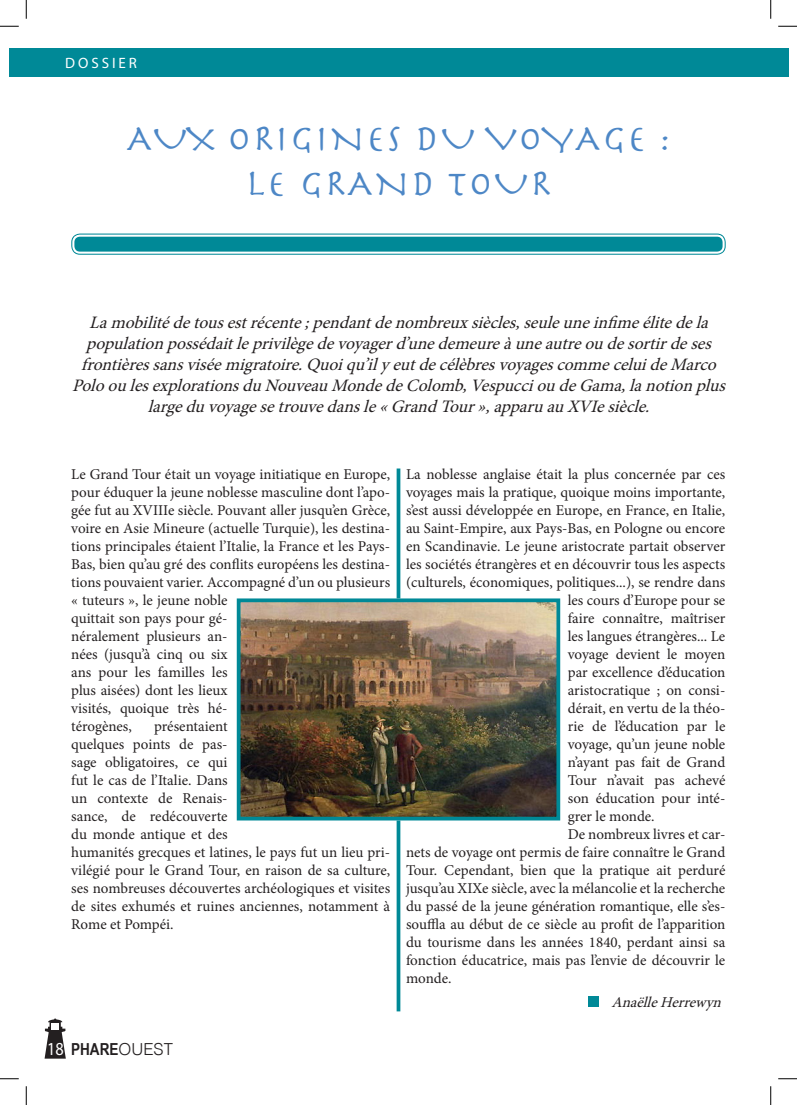
<style>
.page{position:relative;width:797px;height:1105px;background:#fff}
.page>*{position:absolute;margin:0;border:0;box-sizing:border-box;transform-origin:0 0}
.t1{font:37.5px/45px "Herculanum";letter-spacing:.05em;color:#4d87c6;text-align:center}
.t2{font:italic 17.5px/21px "Minion Pro";color:#231f20;text-align:center}
.t3{font:700 16.5px "Arial Narrow";color:#231f20}
.t4{font:15px/18px "Minion Pro";color:#231f20}
.t5{font:italic 15px "Minion Pro";color:#231f20}
.t6{font:15px "Myriad Pro";letter-spacing:.195em;color:#fff}
.s1{font-family:"Myriad Pro";font-weight:400;font-size:18.38px;color:#fff}
.s2{font-family:"Helvetica";font-weight:300}
</style>
<div class="page">
<svg style="left:45px;top:1018px;width:21px;height:41px"></svg>
<div style="left:52px;top:1023px;width:7px;height:7px;background:#fff"></div>
<div style="left:9px;top:48px;width:779px;height:29px;background:#008997"></div>
<div style="left:588px;top:996px;width:10px;height:11px;background:#008997"></div>
<div style="left:71px;top:234px;width:654px;height:21px;background:#008997;border-radius:9px"></div>
<div style="left:68px;top:230px;width:660px;height:28px;border:2px solid #fff;border-radius:11px"></div>
<div style="left:72px;top:235px;width:652px;height:19px;border:2px solid #fff;border-radius:7px"></div>
<img style="left:242px;top:603px;width:313px;height:212px">
<div style="left:237px;top:598px;width:323px;height:222px;border:4px solid #008997"></div>
<svg style="left:396px;top:468px;width:4px;height:130px"></svg>
<svg style="left:396px;top:820px;width:4px;height:191px"></svg>
<svg style="left:0;top:25px;width:19px;height:2px"></svg>
<svg style="left:778px;top:25px;width:19px;height:2px"></svg>
<svg style="left:0;top:1078px;width:19px;height:1px"></svg>
<svg style="left:778px;top:1078px;width:19px;height:1px"></svg>
<svg style="left:25px;top:0;width:2px;height:19px"></svg>
<svg style="left:25px;top:1086px;width:2px;height:19px"></svg>
<svg style="left:770px;top:0;width:1px;height:19px"></svg>
<svg style="left:770px;top:1086px;width:1px;height:19px"></svg>
<p class="t6" style="left:65px;top:54px;width:73px">DOSSIER</p>
<h1 class="t1" style="left:127px;top:114px;width:545px">AUX ORIGINES DU VOYAGE :<br>LE GRAND TOUR</h1>
<p class="t2" style="left:72px;top:312px;width:660px">Lamobilitédetousestrécente;pendantdenombreuxsiècles,seuleuneinfimeélitedela populationpossédaitleprivilègedevoyagerd’unedemeureàuneautreoudesortirdeses frontièressansviséemigratoire.Quoiqu’ilyeutdecélèbresvoyagescommeceluideMarco PolooulesexplorationsduNouveauMondedeColomb,VespuccioudeGama,lanotionplus largeduvoyagesetrouvedansle«GrandTour»,apparuauXVIesiècle.</p>
<p class="t4" style="left:71px;top:466px;width:320px">Le Grand Tour était un voyage initiatique en Europe, pour éduquer la jeune noblesse masculine dont l’apo&shy;gée fut au XVIIIe siècle. Pouvant aller jusqu’en Grèce, voire en Asie Mineure (actuelle Turquie), les destina&shy;tions principales étaient l’Italie, la France et les Pays-Bas, bien qu’au gré des conflits européens les destina&shy;tions pouvaient varier. Accompagné d’un ou plusieurs « tuteurs », le jeune noble<br>quittait son pays pour gé-<br>néralement plusieurs an-<br>nées (jusqu’à cinq ou six<br>ans pour les familles les<br>plus aisées) dont les lieux<br>visités, quoique très hé-<br>térogènes,</p>
<p class="t4" style="left:71px;top:718px;width:320px;text-indent:83px">présentaient<br>quelques points de pas-<br>sage obligatoires, ce qui<br>fut le cas de l’Italie. Dans<br>un contexte de Renais-<br>sance, de redécouverte<br>du monde antique et des<br>humanités grecques et latines, le pays fut un lieu pri&shy;vilégié pour le Grand Tour, en raison de sa culture, ses nombreuses découvertes archéologiques et visites de sites exhumés et ruines anciennes, notamment à<br>Rome et Pompéi.</p>
<p class="t3" style="left:47px;top:1036px;width:127px"><span class="s1">18</span> PHARE<span class="s2">OUEST</span></p>
<p class="t4" style="left:406px;top:466px;width:321px">La noblesse anglaise était la plus concernée par ces</p>
<p class="t4" style="left:406px;top:484px;width:321px">voyages mais la pratique, quoique moins importante,</p>
<p class="t4" style="left:406px;top:502px;width:321px">s’est aussi développée en Europe, en France, en Italie,</p>
<p class="t4" style="left:406px;top:520px;width:321px">au Saint-Empire, aux Pays-Bas, en Pologne ou encore</p>
<p class="t4" style="left:406px;top:538px;width:321px">en Scandinavie. Le jeune aristocrate partait observer</p>
<p class="t4" style="left:406px;top:556px;width:321px">les sociétés étrangères et en découvrir tous les aspects</p>
<p class="t4" style="left:406px;top:574px;width:321px">(culturels, économiques, politiques...), se rendre dans</p>
<p class="t4" style="left:567px;top:592px;width:159px">les cours d’Europe pour se</p>
<p class="t4" style="left:567px;top:610px;width:159px">faire connaître, maîtriser</p>
<p class="t4" style="left:567px;top:628px;width:159px">les langues étrangères... Le</p>
<p class="t4" style="left:567px;top:646px;width:159px">voyage devient le moyen</p>
<p class="t4" style="left:567px;top:664px;width:159px">par excellence d’éducation</p>
<p class="t4" style="left:567px;top:682px;width:159px">aristocratique ; on consi-</p>
<p class="t4" style="left:567px;top:700px;width:159px">dérait, en vertu de la théo-</p>
<p class="t4" style="left:567px;top:718px;width:159px">rie de l’éducation par le</p>
<p class="t4" style="left:567px;top:736px;width:159px">voyage, qu’un jeune noble</p>
<p class="t4" style="left:567px;top:754px;width:159px">n’ayant pas fait de Grand</p>
<p class="t4" style="left:567px;top:772px;width:159px">Tour n’avait pas achevé</p>
<p class="t4" style="left:567px;top:790px;width:159px">son éducation pour inté-</p>
<p class="t4" style="left:567px;top:808px;width:88px">grer le monde.</p>
<p class="t4" style="left:567px;top:826px;width:159px">De nombreux livres et car-</p>
<p class="t4" style="left:406px;top:844px;width:321px">nets de voyage ont permis de faire connaître le Grand</p>
<p class="t4" style="left:406px;top:862px;width:321px">Tour. Cependant, bien que la pratique ait perduré</p>
<p class="t4" style="left:406px;top:880px;width:321px">jusqu’au XIXe siècle, avec la mélancolie et la recherche</p>
<p class="t4" style="left:406px;top:898px;width:321px">du passé de la jeune génération romantique, elle s’es-</p>
<p class="t4" style="left:406px;top:916px;width:321px">souffla au début de ce siècle au profit de l’apparition</p>
<p class="t4" style="left:406px;top:934px;width:321px">du tourisme dans les années 1840, perdant ainsi sa</p>
<p class="t4" style="left:406px;top:952px;width:321px">fonction éducatrice, mais pas l’envie de découvrir le</p>
<p class="t4" style="left:406px;top:970px;width:47px">monde.</p>
<p class="t5" style="left:611px;top:992px;width:116px">AnaëlleHerrewyn</p>
</div>
